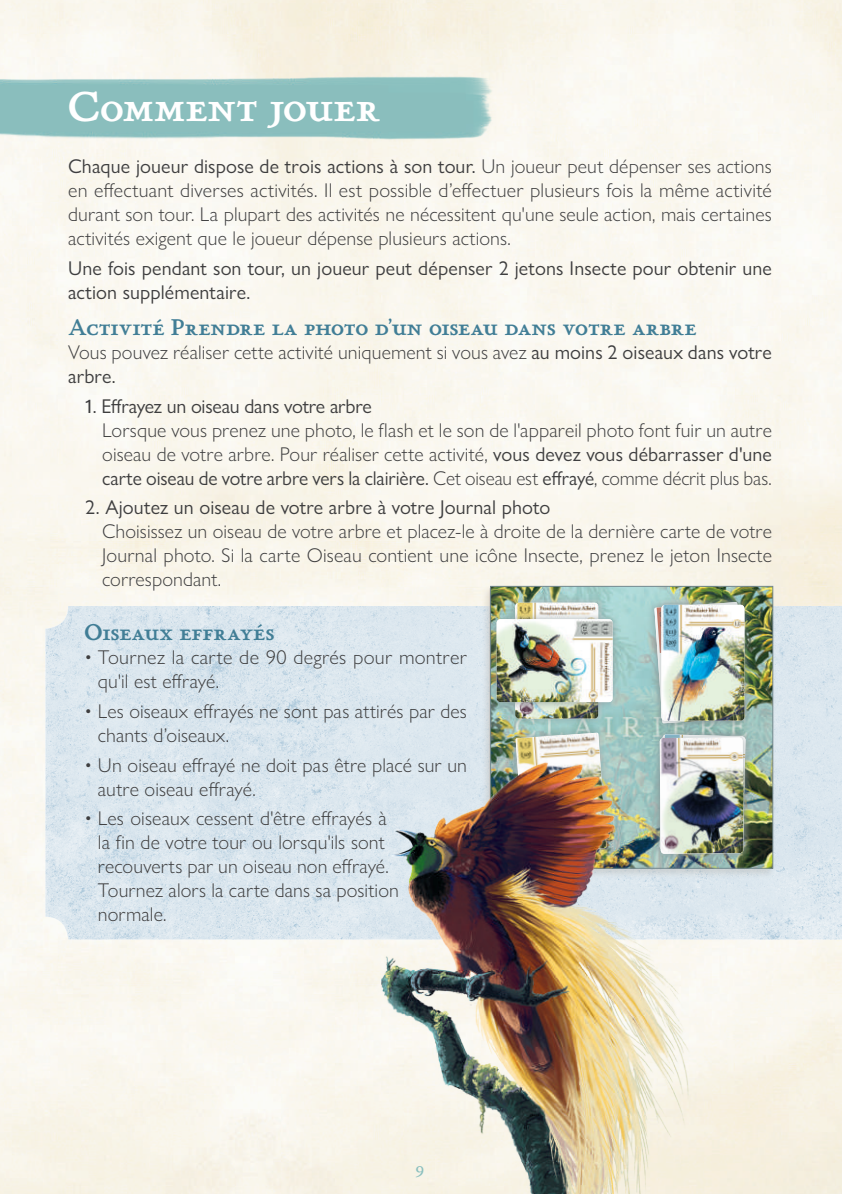
<style>
.page{position:relative;width:842px;height:1194px;background:#fff}
.page>*{position:absolute;margin:0;border:0;box-sizing:border-box;transform-origin:0 0}
.t1{font:700 44px "P22 Stickley Pro Text";letter-spacing:-.005em;color:#fff}
.t2{font:700 24px "P22 Stickley Pro Text";letter-spacing:-.005em;color:#417e96}
.t3{font:300 20px/24px "Gill Sans Nova";letter-spacing:.005em;color:#3e3e3f}
.t4{font:20px/24px "Gill Sans Nova";letter-spacing:.005em;color:#3e3e3f}
.t5{font:20px "P22 Stickley Pro Text";color:#8abfbe}
.s1{font-weight:400}
.s2{font-family:"Acumin Variable Concept";font-weight:400}
</style>
<div class="page">
<img style="left:45px;top:606px;width:796px;height:333px">
<img style="left:0;top:56px;width:504px;height:96px">
<div style="left:481px;top:585px;width:294px;height:294px;background:#857562;opacity:.2"></div>
<img style="left:492px;top:588px;width:278px;height:278px">
<div style="left:646px;top:594px;width:106px;height:137px;background:#879597;opacity:.75"></div>
<div style="left:653px;top:597px;width:98px;height:132px;background:#879597;opacity:.75"></div>
<img style="left:661px;top:605px;width:83px;height:116px">
<div style="left:507px;top:725px;width:107px;height:136px;background:#879597;opacity:.75"></div>
<img style="left:515px;top:733px;width:91px;height:22px">
<div style="left:651px;top:726px;width:102px;height:134px;background:#879597;opacity:.75"></div>
<div style="left:651px;top:729px;width:100px;height:133px;background:#879597;opacity:.75"></div>
<svg style="left:659px;top:734px;width:86px;height:120px"></svg>
<img style="left:659px;top:737px;width:84px;height:117px">
<img style="left:352px;top:755px;width:348px;height:439px">
<div style="left:507px;top:595px;width:98px;height:132px;background:#879597;opacity:.75"></div>
<img style="left:515px;top:603px;width:83px;height:115px">
<div style="left:488px;top:611px;width:132px;height:99px;background:#879597;opacity:.75"></div>
<img style="left:496px;top:619px;width:116px;height:83px">
<svg style="left:838px;top:1190px;width:4px;height:4px"></svg>
<h1 class="t1" style="left:68px;top:81px;width:314px">Comment jouer</h1>
<p class="t3" style="left:68px;top:154px;width:704px;text-align:justify"><span class="s1">Chaque joueur dispose de trois actions à son tour.</span> Un joueur peut dépenser ses actions en effectuant diverses activités. Il est possible d’effectuer plusieurs fois la même activité durant son tour. La plupart des activités ne nécessitent qu'une seule action, mais certaines activités exigent que le joueur dépense plusieurs actions.</p>
<p class="t4" style="left:68px;top:256px;width:705px">Une fois pendant son tour, un joueur peut dépenser 2 jetons Insecte pour obtenir une action supplémentaire.</p>
<p class="t2" style="left:68px;top:313px;width:629px">Activité Prendre la photo d'un oiseau dans votre arbre</p>
<p class="t3" style="left:68px;top:340px;width:704px">Vous pouvez réaliser cette activité uniquement si vous avez <span class="s1">au moins 2 oiseaux dans votre arbre.</span></p>
<p class="t3" style="left:102px;top:393px;width:671px;text-indent:-17px"><span class="s2">1</span><span class="s1">. Effrayez un oiseau dans votre arbre<br></span>Lorsque vous prenez une photo, le flash et le son de l'appareil photo font fuir un autre oiseau de votre arbre. Pour réaliser cette activité, <span class="s1">vous devez vous débarrasser d'une carte oiseau de votre arbre vers la clairière.</span> Cet oiseau est <span class="s1">effrayé</span>, comme décrit plus bas.</p>
<p class="t4" style="left:85px;top:495px;width:466px">2. Ajoutez un oiseau de votre arbre à votre Journal photo</p>
<p class="t3" style="left:102px;top:519px;width:671px;text-align:justify">Choisissez un oiseau de votre arbre et placez-le à droite de la dernière carte de votre Journal photo. Si la carte Oiseau contient une icône Insecte, prenez le jeton Insecte correspondant.</p>
<p class="t2" style="left:85px;top:618px;width:191px">Oiseaux effrayés</p>
<p class="t3" style="left:98px;top:645px;width:370px;text-indent:-13px">• Tournez la carte de 90 degrés pour montrer qu'il est effrayé.</p>
<p class="t3" style="left:98px;top:699px;width:370px;text-indent:-13px">• Les oiseaux effrayés ne sont pas attirés par des chants d’oiseaux.</p>
<p class="t3" style="left:98px;top:753px;width:370px;text-indent:-13px">• Un oiseau effrayé ne doit pas être placé sur un autre oiseau effrayé.</p>
<p class="t3" style="left:98px;top:806px;width:302px;text-indent:-13px">• Les oiseaux cessent d'être effrayés à la fin de votre tour ou lorsqu'ils sont recouverts par un oiseau non effrayé.<br>Tournez alors la carte dans sa position normale.</p>
<p class="t5" style="left:415px;top:1156px;width:10px">9</p>
</div>
